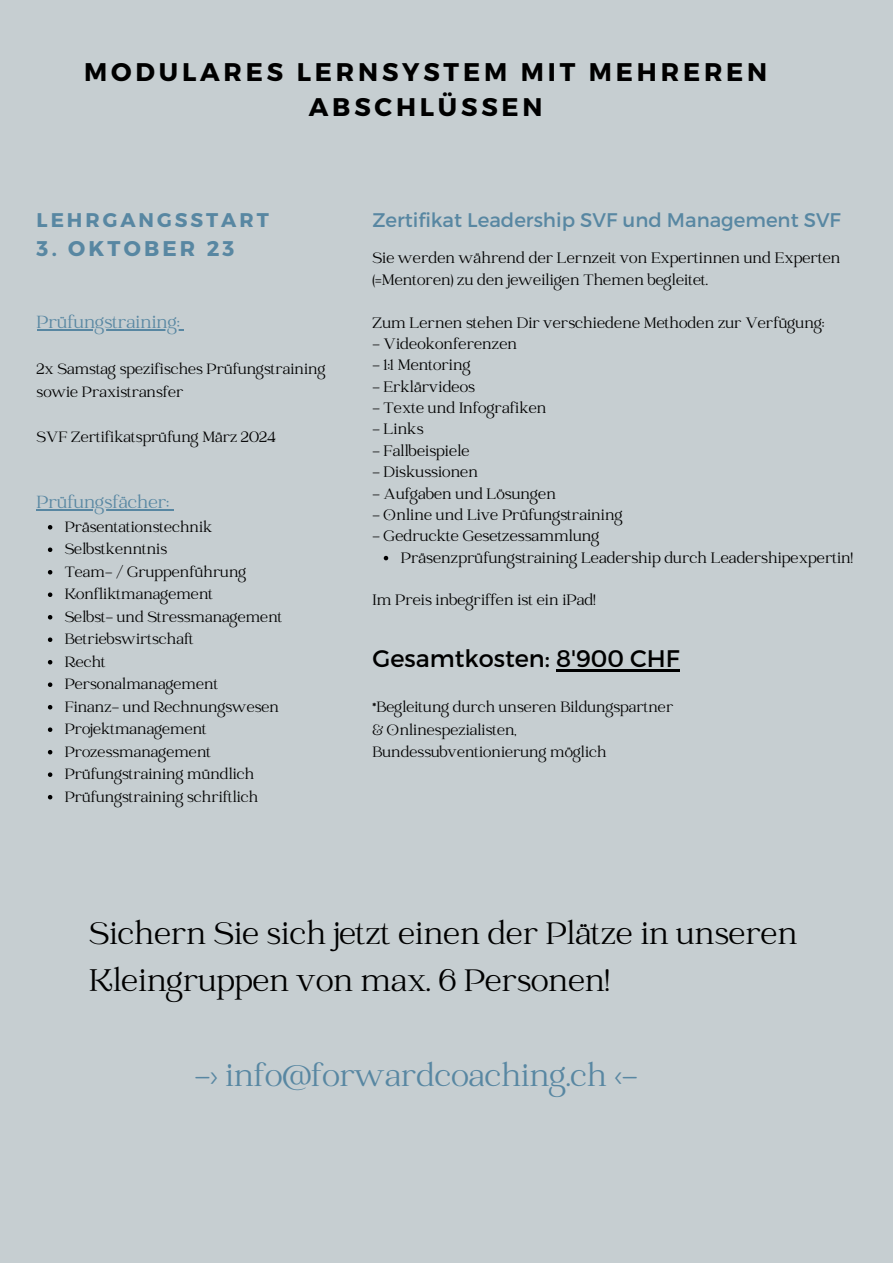
<style>
.page{position:relative;width:893px;height:1264px;background:#fff}
.page>*{position:absolute;margin:0;border:0;box-sizing:border-box;transform-origin:0 0}
.t1{font:34.35px/47.2px "Catchy Mager";color:#000}
.t2{font:34.35px "Catchy Mager";color:#5887a2}
.t3{font:700 25.5px/34.8px "Montserrat";letter-spacing:.15em;color:#000;text-align:center}
.t4{font:24px "Montserrat";color:#000}
.t5{font:700 21.3px "Montserrat";letter-spacing:.15em;color:#5887a2}
.t6{font:700 19.8px "Montserrat";letter-spacing:.15em;color:#5887a2}
.t7{font:19.65px "Montserrat";color:#5887a2}
.t8{font:19.5px "Catchy Mager";color:#5887a2}
.t9{font:16.65px/21.3px "Catchy Mager";color:#000}
.t10{font:16.5px/22.5px "Catchy Mager";color:#000}
</style>
<div class="page">
<div style="left:0;top:0;width:892px;height:1262px;background:#c6ced1"></div>
<hr style="left:37px;top:329px;width:142px;height:1px;background:#5887a2">
<svg style="left:384px;top:556px;width:4px;height:4px"></svg>
<svg style="left:48px;top:525px;width:4px;height:4px"></svg>
<svg style="left:48px;top:547px;width:4px;height:5px"></svg>
<svg style="left:48px;top:570px;width:4px;height:4px"></svg>
<svg style="left:48px;top:592px;width:4px;height:5px"></svg>
<svg style="left:48px;top:615px;width:4px;height:4px"></svg>
<svg style="left:48px;top:637px;width:4px;height:5px"></svg>
<svg style="left:48px;top:660px;width:4px;height:4px"></svg>
<svg style="left:48px;top:682px;width:4px;height:5px"></svg>
<svg style="left:48px;top:705px;width:4px;height:4px"></svg>
<svg style="left:48px;top:727px;width:4px;height:5px"></svg>
<svg style="left:48px;top:750px;width:4px;height:4px"></svg>
<svg style="left:48px;top:772px;width:4px;height:5px"></svg>
<svg style="left:48px;top:795px;width:4px;height:4px"></svg>
<hr style="left:37px;top:509px;width:132px;height:1px;background:#5887a2">
<hr style="left:556px;top:669px;width:123px;height:2px;background:#000">
<p class="t3" style="left:84px;top:54px;width:684px">MODULARES LERNSYSTEM MIT MEHREREN<br>ABSCHLÜSSEN</p>
<p class="t6" style="left:37px;top:207px;width:233px">LEHRGANGSSTART</p>
<p class="t5" style="left:37px;top:235px;width:199px">3. OKTOBER 23</p>
<p class="t8" style="left:37px;top:313px;width:144px">Prüfungstraining:</p>
<p class="t10" style="left:37px;top:359px;width:290px">2x Samstag spezifisches Prüfungstraining sowie Praxistransfer</p>
<p class="t10" style="left:37px;top:427px;width:240px">SVF Zertifikatsprüfung März 2024</p>
<p class="t8" style="left:37px;top:492px;width:134px">Prüfungsfächer:</p>
<p class="t10" style="left:65px;top:516px;width:149px">Präsentationstechnik</p>
<p class="t10" style="left:65px;top:539px;width:104px">Selbstkenntnis</p>
<p class="t10" style="left:65px;top:561px;width:183px">Team- / Gruppenführung</p>
<p class="t10" style="left:65px;top:584px;width:150px">Konfliktmanagement</p>
<p class="t10" style="left:65px;top:606px;width:219px">Selbst- und Stressmanagement</p>
<p class="t10" style="left:65px;top:629px;width:131px">Betriebswirtschaft</p>
<p class="t10" style="left:65px;top:651px;width:43px">Recht</p>
<p class="t10" style="left:65px;top:674px;width:155px">Personalmanagement</p>
<p class="t10" style="left:65px;top:696px;width:216px">Finanz- und Rechnungswesen</p>
<p class="t10" style="left:65px;top:719px;width:144px">Projektmanagement</p>
<p class="t10" style="left:65px;top:741px;width:148px">Prozessmanagement</p>
<p class="t10" style="left:65px;top:764px;width:191px">Prüfungstraining mündlich</p>
<p class="t10" style="left:65px;top:786px;width:195px">Prüfungstraining schriftlich</p>
<p class="t7" style="left:372px;top:207px;width:470px">Zertifikat Leadership SVF und Management SVF</p>
<p class="t9" style="left:372px;top:249px;width:469px">Sie werden während der Lernzeit von Expertinnen und Experten (=Mentoren) zu den jeweiligen Themen begleitet.</p>
<p class="t9" style="left:372px;top:313px;width:453px">Zum Lernen stehen Dir verschiedene Methoden zur Verfügung:</p>
<p class="t9" style="left:372px;top:334px;width:146px">- Videokonferenzen</p>
<p class="t9" style="left:372px;top:356px;width:100px">- 1:1 Mentoring</p>
<p class="t9" style="left:372px;top:377px;width:104px">- Erklärvideos</p>
<p class="t9" style="left:372px;top:398px;width:175px">- Texte und Infografiken</p>
<p class="t9" style="left:372px;top:420px;width:53px">- Links</p>
<p class="t9" style="left:372px;top:441px;width:99px">- Fallbeispiele</p>
<p class="t9" style="left:372px;top:462px;width:107px">- Diskussionen</p>
<p class="t9" style="left:372px;top:484px;width:185px">- Aufgaben und Lösungen</p>
<p class="t9" style="left:372px;top:505px;width:251px">- Online und Live Prüfungstraining</p>
<p class="t9" style="left:372px;top:526px;width:228px">- Gedruckte Gesetzessammlung</p>
<p class="t9" style="left:401px;top:548px;width:453px">Präsenzprüfungstraining Leadership durch Leadershipexpertin!</p>
<p class="t9" style="left:372px;top:590px;width:224px">Im Preis inbegriffen ist ein iPad!</p>
<p class="t4" style="left:372px;top:643px;width:308px">Gesamtkosten: 8'900 CHF</p>
<p class="t10" style="left:372px;top:697px;width:302px">*Begleitung durch unseren Bildungspartner &amp; Onlinespezialisten,<br>Bundessubventionierung möglich</p>
<p class="t1" style="left:89px;top:912px;width:709px">Sichern Sie sich jetzt einen der Plätze in unseren<br>Kleingruppen von max. 6 Personen!</p>
<p class="t2" style="left:195px;top:1058px;width:444px">-&gt; info@forwardcoaching.ch &lt;-</p>
</div>
